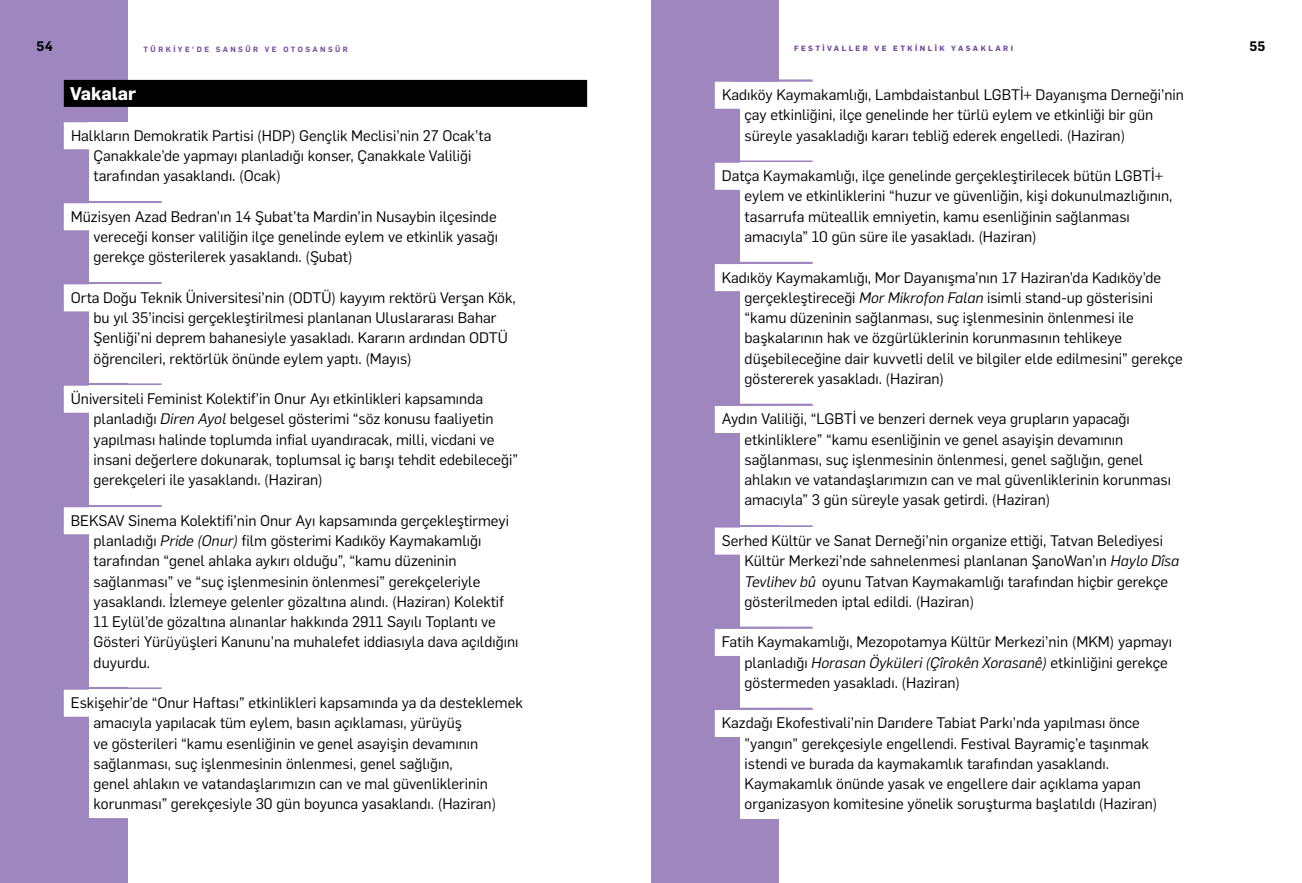
<style>
.page{position:relative;width:1302px;height:883px;background:#fff}
.page>*{position:absolute;margin:0;border:0;box-sizing:border-box;transform-origin:0 0}
.t1{font:700 18px "Flama";color:#fff}
.t2{font:15px/20.2px "Flama";color:#000}
.t3{font:600 13.5px "Flama";color:#000}
.t4{font:600 7.5px "Flama";letter-spacing:.325em;color:#724c9f}
.t5{font:700 7.5px "Flama";letter-spacing:.325em;color:#724c9f}
.s1{font-style:italic}
</style>
<div class="page">
<div style="left:0;top:0;width:128px;height:882px;background:#9e86be"></div>
<div style="left:651px;top:0;width:127px;height:882px;background:#9e86be"></div>
<div style="left:740px;top:82px;width:497px;height:67px;background:#fff"></div>
<div style="left:714px;top:82px;width:473px;height:27px;background:#fff"></div>
<div style="left:740px;top:147px;width:497px;height:13px;background:#fff"></div>
<hr style="left:714px;top:160px;width:98px;height:3px;background:#9e86be">
<div style="left:740px;top:163px;width:497px;height:88px;background:#fff"></div>
<div style="left:714px;top:163px;width:452px;height:27px;background:#fff"></div>
<div style="left:740px;top:248px;width:497px;height:14px;background:#fff"></div>
<hr style="left:714px;top:262px;width:98px;height:2px;background:#9e86be">
<div style="left:740px;top:264px;width:497px;height:128px;background:#fff"></div>
<div style="left:714px;top:264px;width:450px;height:27px;background:#fff"></div>
<div style="left:740px;top:390px;width:497px;height:13px;background:#fff"></div>
<hr style="left:714px;top:403px;width:98px;height:3px;background:#9e86be">
<div style="left:740px;top:406px;width:497px;height:108px;background:#fff"></div>
<div style="left:714px;top:406px;width:419px;height:27px;background:#fff"></div>
<div style="left:740px;top:511px;width:497px;height:14px;background:#fff"></div>
<hr style="left:714px;top:525px;width:98px;height:2px;background:#9e86be">
<div style="left:740px;top:527px;width:497px;height:88px;background:#fff"></div>
<div style="left:714px;top:527px;width:452px;height:27px;background:#fff"></div>
<div style="left:740px;top:612px;width:497px;height:14px;background:#fff"></div>
<hr style="left:714px;top:626px;width:98px;height:2px;background:#9e86be">
<div style="left:740px;top:628px;width:497px;height:68px;background:#fff"></div>
<div style="left:714px;top:628px;width:461px;height:27px;background:#fff"></div>
<div style="left:740px;top:693px;width:497px;height:14px;background:#fff"></div>
<hr style="left:714px;top:707px;width:98px;height:2px;background:#9e86be">
<div style="left:740px;top:709px;width:497px;height:109px;background:#fff"></div>
<div style="left:714px;top:709px;width:429px;height:27px;background:#fff"></div>
<div style="left:64px;top:80px;width:523px;height:27px;background:#000"></div>
<div style="left:89px;top:122px;width:498px;height:68px;background:#fff"></div>
<div style="left:64px;top:122px;width:431px;height:27px;background:#fff"></div>
<div style="left:89px;top:187px;width:498px;height:14px;background:#fff"></div>
<hr style="left:64px;top:201px;width:98px;height:2px;background:#9e86be">
<div style="left:89px;top:203px;width:498px;height:68px;background:#fff"></div>
<div style="left:64px;top:203px;width:436px;height:27px;background:#fff"></div>
<div style="left:89px;top:268px;width:498px;height:14px;background:#fff"></div>
<hr style="left:64px;top:282px;width:98px;height:2px;background:#9e86be">
<div style="left:89px;top:284px;width:498px;height:88px;background:#fff"></div>
<div style="left:64px;top:284px;width:455px;height:27px;background:#fff"></div>
<div style="left:89px;top:369px;width:498px;height:14px;background:#fff"></div>
<hr style="left:64px;top:383px;width:98px;height:2px;background:#9e86be">
<div style="left:89px;top:385px;width:498px;height:109px;background:#fff"></div>
<div style="left:64px;top:385px;width:422px;height:27px;background:#fff"></div>
<div style="left:89px;top:491px;width:498px;height:14px;background:#fff"></div>
<hr style="left:64px;top:505px;width:98px;height:2px;background:#9e86be">
<div style="left:89px;top:507px;width:498px;height:169px;background:#fff"></div>
<div style="left:64px;top:507px;width:448px;height:27px;background:#fff"></div>
<div style="left:89px;top:673px;width:498px;height:14px;background:#fff"></div>
<hr style="left:64px;top:687px;width:98px;height:2px;background:#9e86be">
<div style="left:89px;top:689px;width:498px;height:129px;background:#fff"></div>
<div style="left:64px;top:689px;width:462px;height:27px;background:#fff"></div>
<hr style="left:730px;top:79px;width:82px;height:3px;background:#9e86be">
<p class="t3" style="left:37px;top:37px;width:18px">54</p>
<p class="t4" style="left:144px;top:43px;width:206px">TÜRKIYE'DE SANSÜR VE OTOSANSÜR</p>
<p class="t4" style="left:794px;top:43px;width:60px">TÜRKIYE'D</p>
<p class="t4" style="left:866px;top:43px;width:134px">SANSÜR VE OTOSANSÜR</p>
<p class="t3" style="left:1249px;top:37px;width:17px">55</p>
<p class="t2" style="left:744px;top:84px;width:441px;text-indent:-23px">Kadıköy Kaymakamlığı, Lambdaistanbul LGBTİ+ Dayanışma Derneği’nin çay etkinliğini, ilçe genelinde her türlü eylem ve etkinliği bir gün süreyle yasakladığı kararı tebliğ ederek engelledi. (Haziran)</p>
<p class="t2" style="left:744px;top:165px;width:429px;text-indent:-23px">Datça Kaymakamlığı, ilçe genelinde gerçekleştirilecek bütün LGBTİ+ eylem ve etkinliklerini “huzur ve güvenliğin, kişi dokunulmazlığının, tasarrufa müteallik emniyetin, kamu esenliğinin sağlanması amacıyla” 10 gün süre ile yasakladı. (Haziran)</p>
<p class="t2" style="left:744px;top:266px;width:439px;text-indent:-23px">Kadıköy Kaymakamlığı, Mor Dayanışma’nın 17 Haziran’da Kadıköy’de gerçekleştireceği <span class="s1">Mor Mikrofon Falan</span> isimli stand-up gösterisini “kamu düzeninin sağlanması, suç işlenmesinin önlenmesi ile başkalarının hak ve özgürlüklerinin korunmasının tehlikeye düşebileceğine dair kuvvetli delil ve bilgiler elde edilmesini” gerekçe göstererek yasakladı. (Haziran)</p>
<p class="t2" style="left:744px;top:408px;width:428px;text-indent:-23px">Aydın Valiliği, “LGBTİ ve benzeri dernek veya grupların yapacağı etkinliklere” “kamu esenliğinin ve genel asayişin devamının sağlanması, suç işlenmesinin önlenmesi, genel sağlığın, genel ahlakın ve vatandaşlarımızın can ve mal güvenliklerinin korunması amacıyla” 3 gün süreyle yasak getirdi. (Haziran)</p>
<p class="t2" style="left:744px;top:529px;width:436px;text-indent:-23px">Serhed Kültür ve Sanat Derneği’nin organize ettiği, Tatvan Belediyesi Kültür Merkezi’nde sahnelenmesi planlanan ŞanoWan’ın <span class="s1">Haylo Dîsa Tevlihev bû</span> oyunu Tatvan Kaymakamlığı tarafından hiçbir gerekçe gösterilmeden iptal edildi. (Haziran)</p>
<p class="t2" style="left:744px;top:630px;width:429px;text-indent:-23px">Fatih Kaymakamlığı, Mezopotamya Kültür Merkezi’nin (MKM) yapmayı planladığı <span class="s1">Horasan Öyküleri (Çîrokên Xorasanê)</span> etkinliğini gerekçe göstermeden yasakladı. (Haziran)</p>
<p class="t2" style="left:744px;top:711px;width:414px;text-indent:-23px">Kazdağı Ekofestivali’nin Darıdere Tabiat Parkı’nda yapılması önce "yangın" gerekçesiyle engellendi. Festival Bayramiç’e taşınmak istendi ve burada da kaymakamlık tarafından yasaklandı.<br>Kaymakamlık önünde yasak ve engellere dair açıklama yapan organizasyon komitesine yönelik soruşturma başlatıldı (Haziran)</p>
<p class="t5" style="left:794px;top:43px;width:220px">FESTIVALLER VE ETKINLIK YASAKLARI</p>
<p class="t1" style="left:70px;top:81px;width:67px">Vakalar</p>
<p class="t2" style="left:94px;top:124px;width:399px;text-indent:-23px">Halkların Demokratik Partisi (HDP) Gençlik Meclisi’nin 27 Ocak’ta<br>Çanakkale’de yapmayı planladığı konser, Çanakkale Valiliği tarafından yasaklandı. (Ocak)</p>
<p class="t2" style="left:94px;top:205px;width:406px;text-align:justify;text-indent:-23px">Müzisyen Azad Bedran’ın 14 Şubat’ta Mardin’in Nusaybin ilçesinde vereceği konser valiliğin ilçe genelinde eylem ve etkinlik yasağı gerekçe gösterilerek yasaklandı. (Şubat)</p>
<p class="t2" style="left:94px;top:286px;width:423px;text-indent:-23px">Orta Doğu Teknik Üniversitesi’nin (ODTÜ) kayyım rektörü Verşan Kök, bu yıl 35’incisi gerçekleştirilmesi planlanan Uluslararası Bahar Şenliği’ni deprem bahanesiyle yasakladı. Kararın ardından ODTÜ öğrencileri, rektörlük önünde eylem yaptı. (Mayıs)</p>
<p class="t2" style="left:94px;top:387px;width:426px;text-indent:-23px">Üniversiteli Feminist Kolektif’in Onur Ayı etkinlikleri kapsamında planladığı <span class="s1">Diren Ayol</span> belgesel gösterimi “söz konusu faaliyetin yapılması halinde toplumda infial uyandıracak, milli, vicdani ve insani değerlere dokunarak, toplumsal iç barışı tehdit edebileceği” gerekçeleri ile yasaklandı. (Haziran)</p>
<p class="t2" style="left:94px;top:509px;width:426px;text-indent:-23px">BEKSAV Sinema Kolektifi’nin Onur Ayı kapsamında gerçekleştirmeyi planladığı <span class="s1">Pride (Onur)</span> film gösterimi Kadıköy Kaymakamlığı tarafından “genel ahlaka aykırı olduğu”, “kamu düzeninin sağlanması” ve “suç işlenmesinin önlenmesi” gerekçeleriyle yasaklandı. İzlemeye gelenler gözaltına alındı. (Haziran) Kolektif 11 Eylül’de gözaltına alınanlar hakkında 2911 Sayılı Toplantı ve Gösteri Yürüyüşleri Kanunu’na muhalefet iddiasıyla dava açıldığını duyurdu.</p>
<p class="t2" style="left:94px;top:691px;width:430px;text-indent:-23px">Eskişehir’de “Onur Haftası” etkinlikleri kapsamında ya da desteklemek amacıyla yapılacak tüm eylem, basın açıklaması, yürüyüş<br>ve gösterileri “kamu esenliğinin ve genel asayişin devamının sağlanması, suç işlenmesinin önlenmesi, genel sağlığın,<br>genel ahlakın ve vatandaşlarımızın can ve mal güvenliklerinin korunması” gerekçesiyle 30 gün boyunca yasaklandı. (Haziran)</p>
</div>
